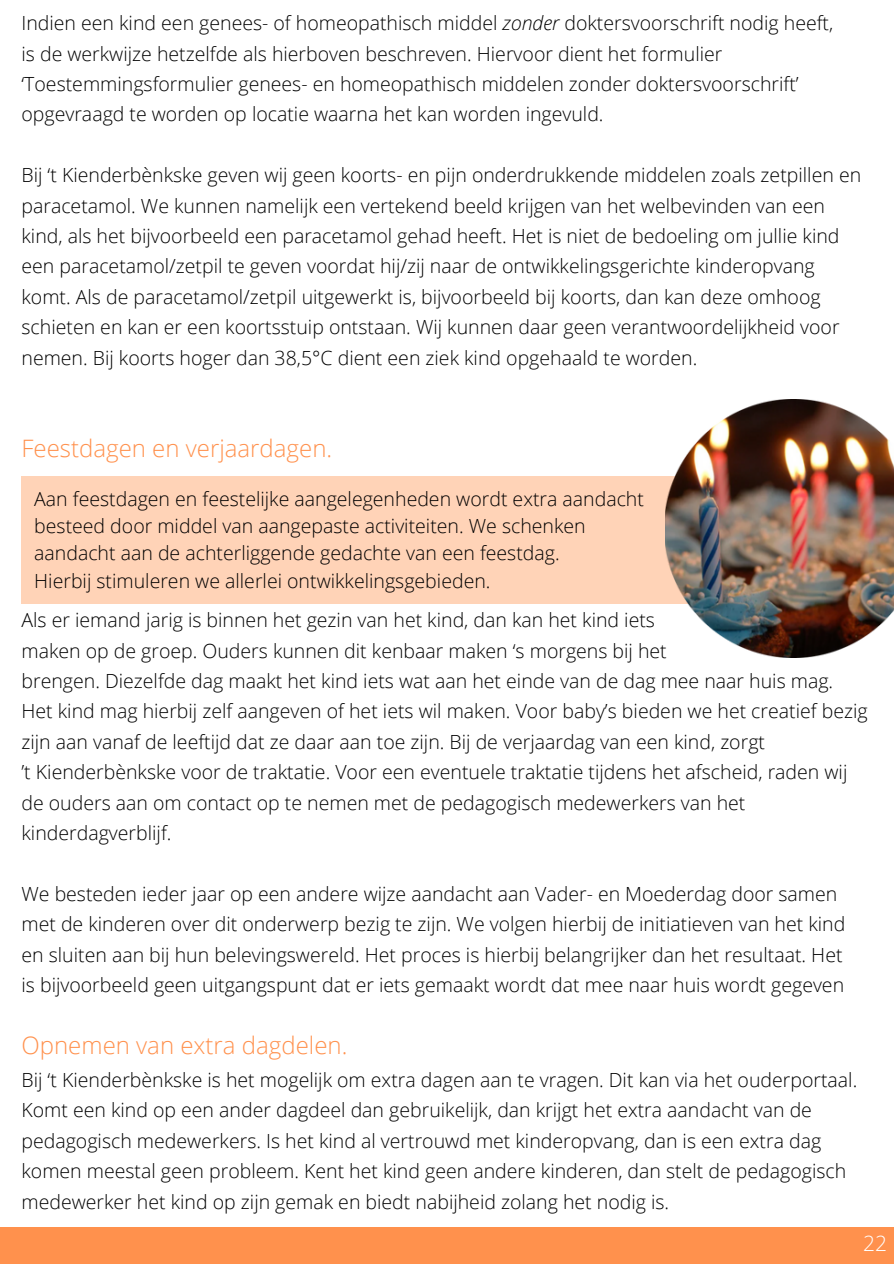
<style>
.page{position:relative;width:894px;height:1264px;background:#fff}
.page>*{position:absolute;margin:0;border:0;box-sizing:border-box;transform-origin:0 0}
.t1{font:300 24px "Open Sans";color:#ff914d}
.t2{font:300 21px "Open Sans";color:#fff}
.t3{font:300 19.5px/30.3px "Open Sans";color:#000}
.s1{font-style:italic}
</style>
<div class="page">
<div style="left:0;top:1227px;width:893px;height:36px;background:#ff914d"></div>
<div style="left:21px;top:476px;width:705px;height:128px;background:#ffd3b7"></div>
<img style="left:665px;top:400px;width:228px;height:257px">
<p class="t3" style="left:21px;top:7px;width:813px">Indien een kind een genees- of homeopathisch middel <span class="s1">zonder</span> doktersvoorschrift nodig heeft, is de werkwijze hetzelfde als hierboven beschreven. Hiervoor dient het formulier ‘Toestemmingsformulier genees- en homeopathisch middelen zonder doktersvoorschrift’ opgevraagd te worden op locatie waarna het kan worden ingevuld.</p>
<p class="t3" style="left:21px;top:159px;width:841px">Bij ‘t Kienderbènkske geven wij geen koorts- en pijn onderdrukkende middelen zoals zetpillen en paracetamol. We kunnen namelijk een vertekend beeld krijgen van het welbevinden van een kind, als het bijvoorbeeld een paracetamol gehad heeft. Het is niet de bedoeling om jullie kind een paracetamol/zetpil te geven voordat hij/zij naar de ontwikkelingsgerichte kinderopvang komt. Als de paracetamol/zetpil uitgewerkt is, bijvoorbeeld bij koorts, dan kan deze omhoog schieten en kan er een koortsstuip ontstaan. Wij kunnen daar geen verantwoordelijkheid voor nemen. Bij koorts hoger dan 38,5°C dient een ziek kind opgehaald te worden.</p>
<p class="t1" style="left:21px;top:431px;width:312px">Feestdagen en verjaardagen.</p>
<p class="t3" style="left:34px;top:485px;width:611px;line-height:27px">Aan feestdagen en feestelijke aangelegenheden wordt extra aandacht besteed door middel van aangepaste activiteiten. We schenken aandacht aan de achterliggende gedachte van een feestdag.<br>Hierbij stimuleren we allerlei ontwikkelingsgebieden.</p>
<p class="t3" style="left:21px;top:604px;width:847px">Als er iemand jarig is binnen het gezin van het kind, dan kan het kind iets<br>maken op de groep. Ouders kunnen dit kenbaar maken ‘s morgens bij het<br>brengen. Diezelfde dag maakt het kind iets wat aan het einde van de dag mee naar huis mag.<br>Het kind mag hierbij zelf aangeven of het iets wil maken. Voor baby’s bieden we het creatief bezig zijn aan vanaf de leeftijd dat ze daar aan toe zijn. Bij de verjaardag van een kind, zorgt<br>’t Kienderbènkske voor de traktatie. Voor een eventuele traktatie tijdens het afscheid, raden wij de ouders aan om contact op te nemen met de pedagogisch medewerkers van het kinderdagverblijf.</p>
<p class="t3" style="left:21px;top:878px;width:825px">We besteden ieder jaar op een andere wijze aandacht aan Vader- en Moederdag door samen met de kinderen over dit onderwerp bezig te zijn. We volgen hierbij de initiatieven van het kind en sluiten aan bij hun belevingswereld. Het proces is hierbij belangrijker dan het resultaat. Het is bijvoorbeeld geen uitgangspunt dat er iets gemaakt wordt dat mee naar huis wordt gegeven</p>
<p class="t1" style="left:21px;top:1028px;width:327px">Opnemen van extra dagdelen.</p>
<p class="t3" style="left:21px;top:1064px;width:837px">Bij ‘t Kienderbènkske is het mogelijk om extra dagen aan te vragen. Dit kan via het ouderportaal.<br>Komt een kind op een ander dagdeel dan gebruikelijk, dan krijgt het extra aandacht van de pedagogisch medewerkers. Is het kind al vertrouwd met kinderopvang, dan is een extra dag komen meestal geen probleem. Kent het kind geen andere kinderen, dan stelt de pedagogisch medewerker het kind op zijn gemak en biedt nabijheid zolang het nodig is.</p>
<p class="t2" style="left:862px;top:1228px;width:25px">22</p>
</div>
